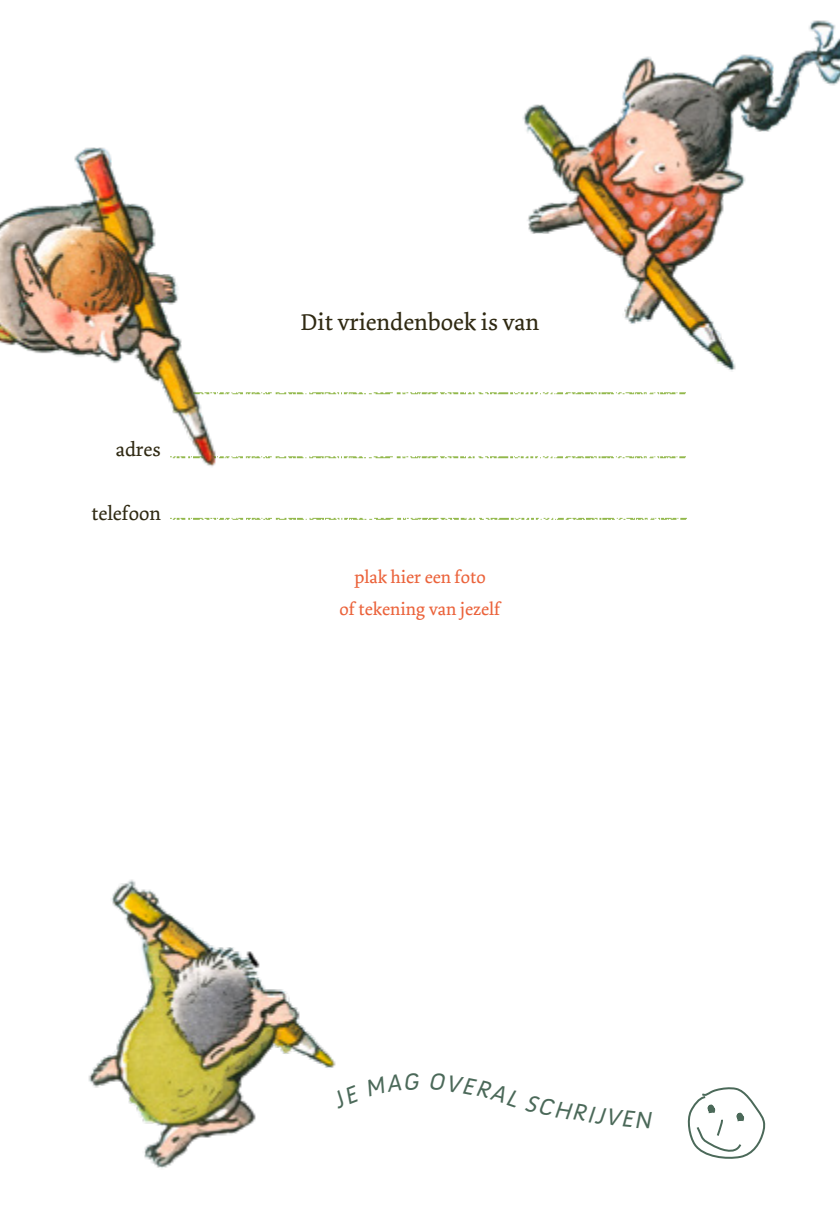
<style>
.page{position:relative;width:840px;height:1219px;background:#fff}
.page>*{position:absolute;margin:0;border:0;box-sizing:border-box;transform-origin:0 0}
.t1{font:24px "Dolly";color:#2f2912}
.t2{font:20px "Dolly";color:#2f2912}
.t3{font:18px "Dolly";color:#eb623a}
</style>
<div class="page">
<img style="left:245px;top:392px;width:248px;height:3px">
<img style="left:245px;top:456px;width:248px;height:3px">
<img style="left:171px;top:517px;width:322px;height:3px">
<img style="left:0;top:147px;width:243px;height:320px">
<img style="left:493px;top:20px;width:346px;height:500px">
<img style="left:88px;top:879px;width:248px;height:289px">
<svg style="left:687px;top:1087px;width:79px;height:72px"></svg>
<svg style="left:333px;top:1084px;width:3px;height:25px"></svg>
<p class="t2" style="left:116px;top:437px;width:46px">adres</p>
<p class="t2" style="left:91px;top:501px;width:71px">telefoon</p>
<p class="t1" style="left:301px;top:308px;width:239px">Dit vriendenboek is van</p>
<p class="t3" style="left:354px;top:566px;width:133px">plak hier een foto</p>
<p class="t3" style="left:339px;top:598px;width:162px">of tekening van jezelf</p>
</div>
